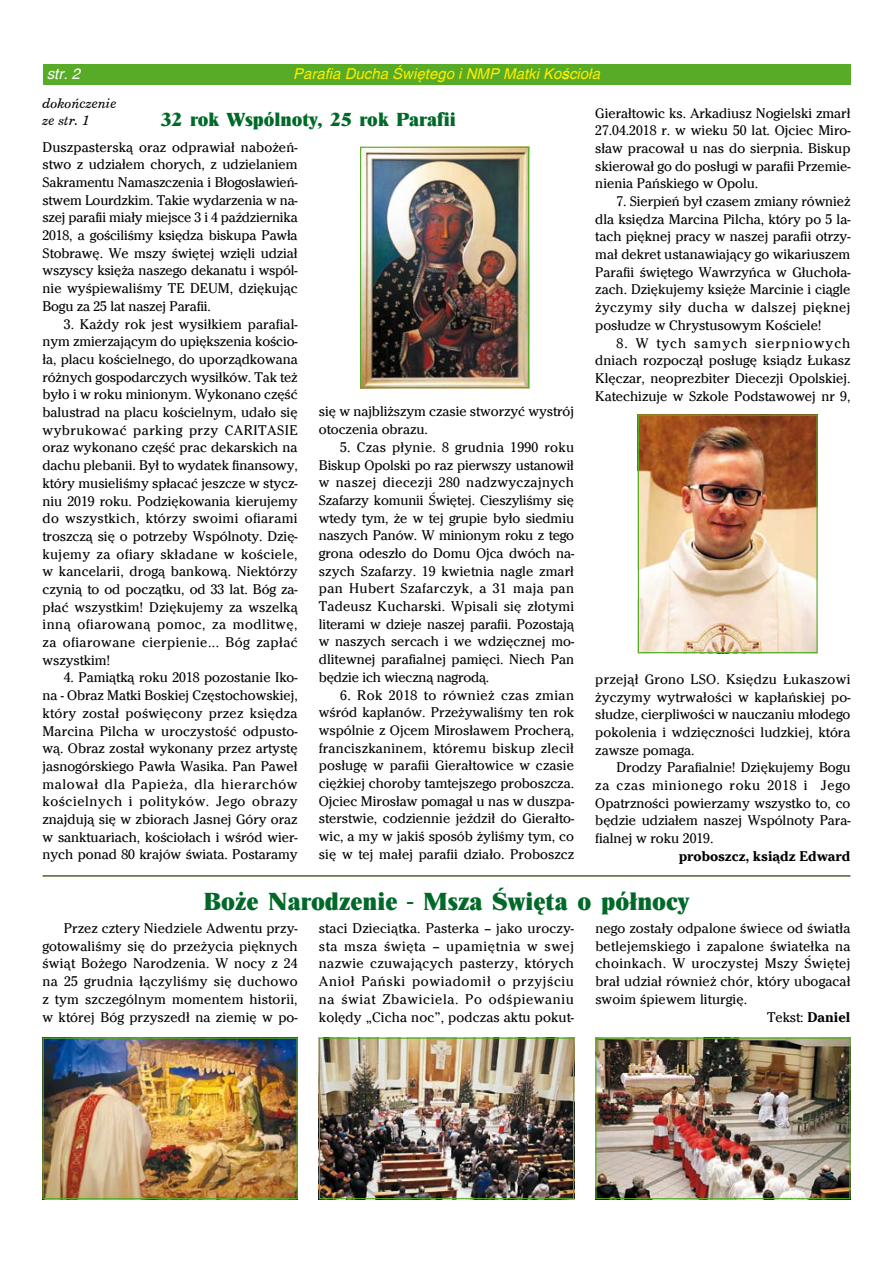
<style>
.page{position:relative;width:893px;height:1263px;background:#fff}
.page>*{position:absolute;margin:0;border:0;box-sizing:border-box;transform-origin:0 0}
.t1{font:800 25.5px "Nimbus Roman DEE";color:#006929}
.t2{font:800 19.5px "Nimbus Roman DEE";color:#006929}
.t3{font:italic 15px "Switzerland";color:#ffed00}
.t4{font:italic 15px "Switzerland";color:#fff}
.t5{font:14.55px/17.7px "Cheltenham Itc TEE";color:#000;text-align:justify}
.t6{font:14.55px "Cheltenham Itc TEE";letter-spacing:.02em;color:#000}
.t7{font:14.55px "Cheltenham Itc TEE";letter-spacing:.025em;color:#000}
.t8{font:700 14.55px "Cheltenham Itc TEE";color:#000}
.t9{font:italic 13.5px/16.2px "New Brunswickpl";color:#000}
.s1{font-weight:700}
</style>
<div class="page">
<div style="left:43px;top:64px;width:807px;height:21px;background:#58ab27"></div>
<img style="left:362px;top:149px;width:165px;height:237px">
<div style="left:360px;top:147px;width:169px;height:241px;border:1px solid #58ab27"></div>
<img style="left:640px;top:417px;width:176px;height:234px">
<div style="left:638px;top:415px;width:180px;height:238px;border:1px solid #58ab27"></div>
<img style="left:321px;top:1040px;width:251px;height:157px">
<div style="left:319px;top:1038px;width:255px;height:161px;border:1px solid #58ab27"></div>
<img style="left:597px;top:1040px;width:251px;height:157px">
<div style="left:595px;top:1038px;width:255px;height:161px;border:1px solid #58ab27"></div>
<img style="left:45px;top:1040px;width:251px;height:157px">
<div style="left:43px;top:1038px;width:255px;height:161px;border:1px solid #58ab27"></div>
<hr style="left:43px;top:875px;width:807px;height:2px;background:#4f6228">
<p class="t4" style="left:47px;top:65px;width:35px">str. 2</p>
<p class="t3" style="left:293px;top:65px;width:308px">Parafia Ducha Œwiêtego i NMP Matki Koœcio³a</p>
<p class="t5" style="left:595px;top:103px;width:257px">Gierałtowic ks. Arkadiusz Nogielski zmarł 27.04.2018 r. w wieku 50 lat. Ojciec Miro&shy;sław pracował u nas do sierpnia. Biskup skierował go do posługi w parafii Przemie&shy;nienia Pańskiego w Opolu.</p>
<p class="t5" style="left:595px;top:192px;width:257px;text-indent:21px">7. Sierpień był czasem zmiany również dla księdza Marcina Pilcha, który po 5 la&shy;tach pięknej pracy w naszej parafii otrzy&shy;mał dekret ustanawiający go wikariuszem Parafii świętego Wawrzyńca w Głuchoła&shy;zach. Dziękujemy księże Marcinie i ciągle życzymy siły ducha w dalszej pięknej posłudze w Chrystusowym Kościele!</p>
<p class="t5" style="left:595px;top:333px;width:257px;text-indent:21px">8. W tych samych sierpniowych dniach rozpoczął posługę ksiądz Łukasz Klęczar, neoprezbiter Diecezji Opolskiej.<br>Katechizuje w Szkole Podstawowej nr 9,</p>
<p class="t9" style="left:43px;top:95px;width:76px">dokończenie ze str. 1</p>
<h2 class="t2" style="left:161px;top:108px;width:297px">32 rok Wspólnoty, 25 rok Parafii</h2>
<p class="t5" style="left:43px;top:137px;width:257px">Duszpasterską oraz odprawiał nabożeń&shy;stwo z udziałem chorych, z udzielaniem Sakramentu Namaszczenia i Błogosławień&shy;stwem Lourdzkim. Takie wydarzenia w na&shy;szej parafii miały miejsce 3 i 4 października 2018, a gościliśmy księdza biskupa Pawła Stobrawę. We mszy świętej wzięli udział wszyscy księża naszego dekanatu i wspól&shy;nie wyśpiewaliśmy TE DEUM, dziękując Bogu za 25 lat naszej Parafii.</p>
<p class="t5" style="left:43px;top:314px;width:257px;text-indent:21px">3. Każdy rok jest wysiłkiem parafial&shy;nym zmierzającym do upiększenia kościo&shy;ła, placu kościelnego, do uporządkowana różnych gospodarczych wysiłków. Tak też było i w roku minionym. Wykonano część balustrad na placu kościelnym, udało się wybrukować parking przy CARITASIE oraz wykonano część prac dekarskich na dachu plebanii. Był to wydatek finansowy, który musieliśmy spłacać jeszcze w stycz&shy;niu 2019 roku. Podziękowania kierujemy do wszystkich, którzy swoimi ofiarami troszczą się o potrzeby Wspólnoty. Dzię&shy;kujemy za ofiary składane w kościele, w kancelarii, drogą bankową. Niektórzy czynią to od początku, od 33 lat. Bóg za&shy;płać wszystkim! Dziękujemy za wszelką inną ofiarowaną pomoc, za modlitwę, za ofiarowane cierpienie... Bóg zapłać wszystkim!</p>
<p class="t5" style="left:43px;top:668px;width:257px;text-indent:21px">4. Pamiątką roku 2018 pozostanie Iko&shy;na - Obraz Matki Boskiej Częstochowskiej, który został poświęcony przez księdza Marcina Pilcha w uroczystość odpusto&shy;wą. Obraz został wykonany przez artystę jasnogórskiego Pawła Wasika. Pan Paweł malował dla Papieża, dla hierarchów kościelnych i polityków. Jego obrazy znajdują się w zbiorach Jasnej Góry oraz w sanktuariach, kościołach i wśród wier&shy;nych ponad 80 krajów świata. Postaramy</p>
<p class="t5" style="left:319px;top:402px;width:257px">się w najbliższym czasie stworzyć wystrój otoczenia obrazu.</p>
<p class="t5" style="left:319px;top:438px;width:257px;text-indent:21px">5. Czas płynie. 8 grudnia 1990 roku Biskup Opolski po raz pierwszy ustanowił w naszej diecezji 280 nadzwyczajnych Szafarzy komunii Świętej. Cieszyliśmy się wtedy tym, że w tej grupie było siedmiu naszych Panów. W minionym roku z tego grona odeszło do Domu Ojca dwóch na&shy;szych Szafarzy. 19 kwietnia nagle zmarł pan Hubert Szafarczyk, a 31 maja pan Tadeusz Kucharski. Wpisali się złotymi literami w dzieje naszej parafii. Pozostają w naszych sercach i we wdzięcznej mo&shy;dlitewnej parafialnej pamięci. Niech Pan będzie ich wieczną nagrodą.</p>
<p class="t5" style="left:319px;top:685px;width:257px;text-indent:21px">6. Rok 2018 to również czas zmian wśród kapłanów. Przeżywaliśmy ten rok wspólnie z Ojcem Mirosławem Procherą, franciszkaninem, któremu biskup zlecił posługę w parafii Gierałtowice w czasie ciężkiej choroby tamtejszego proboszcza.<br>Ojciec Mirosław pomagał u nas w duszpa&shy;sterstwie, codziennie jeździł do Gierałto&shy;wic, a my w jakiś sposób żyliśmy tym, co się w tej małej parafii działo. Proboszcz</p>
<p class="t5" style="left:595px;top:670px;width:257px">przejął Grono LSO. Księdzu Łukaszowi życzymy wytrwałości w kapłańskiej po&shy;słudze, cierpliwości w nauczaniu młodego pokolenia i wdzięczności ludzkiej, która zawsze pomaga.</p>
<p class="t5" style="left:595px;top:758px;width:257px;text-indent:21px">Drodzy Parafialnie! Dziękujemy Bogu za czas minionego roku 2018 i Jego Opatrzności powierzamy wszystko to, co będzie udziałem naszej Wspólnoty Para&shy;fialnej w roku 2019.</p>
<p class="t8" style="left:679px;top:847px;width:173px">proboszcz, ksiądz Edward</p>
<h1 class="t1" style="left:203px;top:887px;width:488px">Boże Narodzenie - Msza Święta o północy</h1>
<p class="t5" style="left:319px;top:919px;width:257px">staci Dzieciątka. Pasterka – jako uroczy&shy;sta msza święta – upamiętnia w swej nazwie czuwających pasterzy, których Anioł Pański powiadomił o przyjściu na świat Zbawiciela. Po odśpiewaniu kolędy „Cicha noc”, podczas aktu pokut-</p>
<p class="t5" style="left:595px;top:919px;width:257px">nego zostały odpalone świece od światła</p>
<p class="t5" style="left:43px;top:919px;width:257px;text-indent:21px">Przez cztery Niedziele Adwentu przy&shy;gotowaliśmy się do przeżycia pięknych świąt Bożego Narodzenia. W nocy z 24 na 25 grudnia łączyliśmy się duchowo z tym szczególnym momentem historii, w której Bóg przyszedł na ziemię w po-</p>
<p class="t6" style="left:595px;top:937px;width:257px">betlejemskiego i zapalone światełka na</p>
<p class="t7" style="left:595px;top:955px;width:257px">choinkach. W uroczystej Mszy Świętej</p>
<p class="t5" style="left:595px;top:972px;width:257px">brał udział również chór, który ubogacał</p>
<p class="t5" style="left:595px;top:990px;width:153px">swoim śpiewem liturgię.</p>
<p class="t5" style="left:767px;top:1007px;width:85px">Tekst: <span class="s1">Daniel</span></p>
</div>
